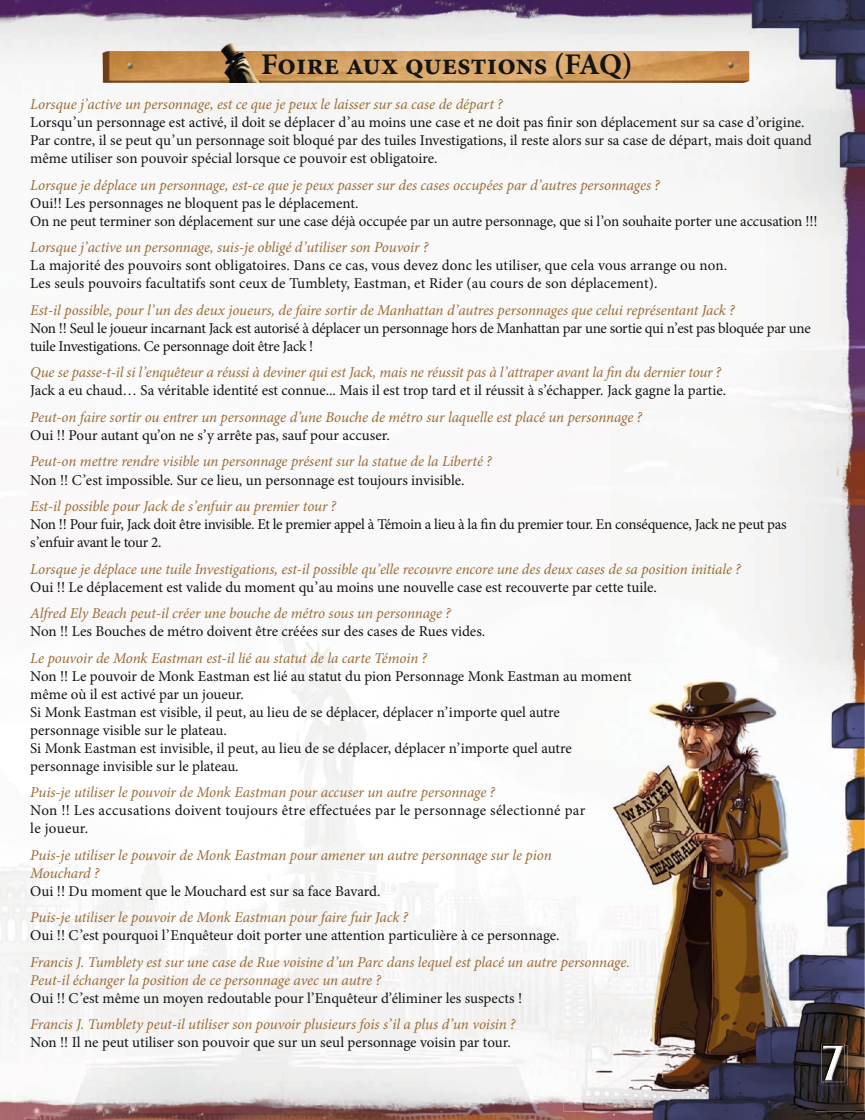
<style>
.page{position:relative;width:865px;height:1120px;background:#fff}
.page>*{position:absolute;margin:0;border:0;box-sizing:border-box;transform-origin:0 0}
.t1{font:700 30px "Minion Pro";letter-spacing:-.005em;color:#131413}
.t2{font:15px/18px "Minion Pro";letter-spacing:-.005em;color:#131413}
.t3{font:italic 15px/18px "Minion Pro";letter-spacing:-.01em;color:#9c6b36}
.t4{font:15px/18px "Minion Pro";letter-spacing:.02em;color:#131413}
</style>
<div class="page">
<img style="left:0;top:0;width:610px;height:1119px">
<img style="left:610px;top:0;width:254px;height:660px">
<img style="left:610px;top:1111px;width:204px;height:8px">
<img style="left:563px;top:660px;width:301px;height:451px">
<img style="left:822px;top:1045px;width:25px;height:39px">
<img style="left:822px;top:1081px;width:22px;height:1px">
<img style="left:820px;top:1043px;width:24px;height:38px">
<img style="left:821px;top:1044px;width:23px;height:37px">
<img style="left:822px;top:1045px;width:22px;height:36px">
<img style="left:842px;top:1045px;width:1px;height:35px">
<img style="left:822px;top:1045px;width:20px;height:35px">
<img style="left:102px;top:51px;width:646px;height:32px">
<img style="left:221px;top:43px;width:40px;height:39px">
<h1 class="t1" style="left:261px;top:44px;width:373px">Foire aux questions (FAQ)</h1>
<p class="t3" style="left:30px;top:95px;width:473px">Lorsque j’active un personnage, est ce que je peux le laisser sur sa case de départ ?</p>
<p class="t2" style="left:30px;top:113px;width:782px">Lorsqu’un personnage est activé, il doit se déplacer d’au moins une case et ne doit pas finir son déplacement sur sa case d’origine.<br>Par contre, il se peut qu’un personnage soit bloqué par des tuiles Investigations, il reste alors sur sa case de départ, mais doit quand même utiliser son pouvoir spécial lorsque ce pouvoir est obligatoire.</p>
<p class="t3" style="left:30px;top:176px;width:630px">Lorsque je déplace un personnage, est-ce que je peux passer sur des cases occupées par d’autres personnages ?</p>
<p class="t2" style="left:30px;top:194px;width:788px">Oui!! Les personnages ne bloquent pas le déplacement.<br>On ne peut terminer son déplacement sur une case déjà occupée par un autre personnage, que si l’on souhaite porter une accusation !!!</p>
<p class="t3" style="left:30px;top:238px;width:399px">Lorsque j’active un personnage, suis-je obligé d’utiliser son Pouvoir ?</p>
<p class="t2" style="left:30px;top:256px;width:698px">La majorité des pouvoirs sont obligatoires. Dans ce cas, vous devez donc les utiliser, que cela vous arrange ou non.<br>Les seuls pouvoirs facultatifs sont ceux de Tumblety, Eastman, et Rider (au cours de son déplacement).</p>
<p class="t3" style="left:30px;top:301px;width:705px">Est-il possible, pour l’un des deux joueurs, de faire sortir de Manhattan d’autres personnages que celui représentant Jack ?</p>
<p class="t2" style="left:30px;top:319px;width:781px">Non !! Seul le joueur incarnant Jack est autorisé à déplacer un personnage hors de Manhattan par une sortie qui n’est pas bloquée par une tuile Investigations. Ce personnage doit être Jack !</p>
<p class="t3" style="left:30px;top:363px;width:692px">Que se passe-t-il si l’enquêteur a réussi à deviner qui est Jack, mais ne réussit pas à l’attraper avant la fin du dernier tour ?</p>
<p class="t2" style="left:30px;top:381px;width:697px">Jack a eu chaud… Sa véritable identité est connue... Mais il est trop tard et il réussit à s’échapper. Jack gagne la partie.</p>
<p class="t3" style="left:30px;top:408px;width:613px">Peut-on faire sortir ou entrer un personnage d’une Bouche de métro sur laquelle est placé un personnage ?</p>
<p class="t2" style="left:30px;top:426px;width:361px">Oui !! Pour autant qu’on ne s’y arrête pas, sauf pour accuser.</p>
<p class="t3" style="left:30px;top:452px;width:463px">Peut-on mettre rendre visible un personnage présent sur la statue de la Liberté ?</p>
<p class="t2" style="left:30px;top:470px;width:435px">Non !! C’est impossible. Sur ce lieu, un personnage est toujours invisible.</p>
<p class="t3" style="left:30px;top:497px;width:307px">Est-il possible pour Jack de s’enfuir au premier tour ?</p>
<p class="t2" style="left:30px;top:515px;width:757px">Non !! Pour fuir, Jack doit être invisible. Et le premier appel à Témoin a lieu à la fin du premier tour. En conséquence, Jack ne peut pas s’enfuir avant le tour 2.</p>
<p class="t3" style="left:30px;top:559px;width:711px">Lorsque je déplace une tuile Investigations, est-il possible qu’elle recouvre encore une des deux cases de sa position initiale ?</p>
<p class="t2" style="left:30px;top:577px;width:628px">Oui !! Le déplacement est valide du moment qu’au moins une nouvelle case est recouverte par cette tuile.</p>
<p class="t3" style="left:30px;top:604px;width:422px">Alfred Ely Beach peut-il créer une bouche de métro sous un personnage ?</p>
<p class="t2" style="left:30px;top:622px;width:456px">Non !! Les Bouches de métro doivent être créées sur des cases de Rues vides.</p>
<p class="t3" style="left:30px;top:648px;width:398px">Le pouvoir de Monk Eastman est-il lié au statut de la carte Témoin ?</p>
<p class="t2" style="left:30px;top:666px;width:602px">Non !! Le pouvoir de Monk Eastman est lié au statut du pion Personnage Monk Eastman au moment même où il est activé par un joueur.<br>Si Monk Eastman est visible, il peut, au lieu de se déplacer, déplacer n’importe quel autre personnage visible sur le plateau.<br>Si Monk Eastman est invisible, il peut, au lieu de se déplacer, déplacer n’importe quel autre personnage invisible sur le plateau.</p>
<p class="t3" style="left:30px;top:783px;width:466px">Puis-je utiliser le pouvoir de Monk Eastman pour accuser un autre personnage ?</p>
<p class="t4" style="left:30px;top:801px;width:556px">Non !! Les accusations doivent toujours être effectuées par le personnage sélectionné par le joueur.</p>
<p class="t3" style="left:30px;top:845px;width:522px">Puis-je utiliser le pouvoir de Monk Eastman pour amener un autre personnage sur le pion<br>Mouchard ?</p>
<p class="t2" style="left:30px;top:881px;width:351px">Oui !! Du moment que le Mouchard est sur sa face Bavard.</p>
<p class="t3" style="left:30px;top:908px;width:379px">Puis-je utiliser le pouvoir de Monk Eastman pour faire fuir Jack ?</p>
<p class="t2" style="left:30px;top:926px;width:530px">Oui !! C’est pourquoi l’Enquêteur doit porter une attention particulière à ce personnage.</p>
<p class="t3" style="left:30px;top:952px;width:601px">Francis J. Tumblety est sur une case de Rue voisine d’un Parc dans lequel est placé un autre personnage.<br>Peut-il échanger la position de ce personnage avec un autre ?</p>
<p class="t2" style="left:30px;top:988px;width:493px">Oui !! C’est même un moyen redoutable pour l’Enquêteur d’éliminer les suspects !</p>
<p class="t3" style="left:30px;top:1015px;width:486px">Francis J. Tumblety peut-il utiliser son pouvoir plusieurs fois s’il a plus d’un voisin ?</p>
<p class="t2" style="left:30px;top:1033px;width:482px">Non !! Il ne peut utiliser son pouvoir que sur un seul personnage voisin par tour.</p>
</div>
